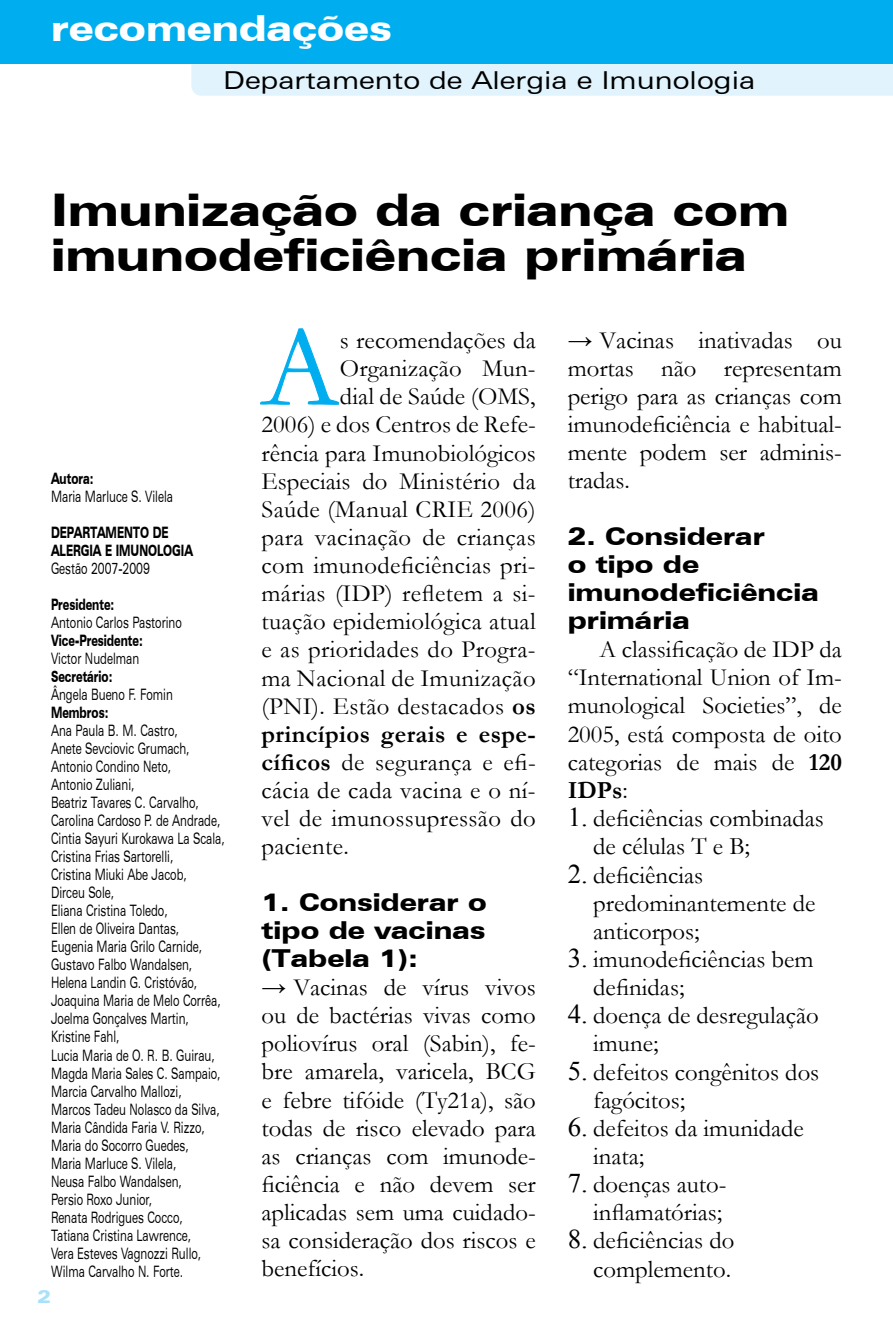
<style>
.page{position:relative;width:893px;height:1340px;background:#fff}
.page>*{position:absolute;margin:0;border:0;box-sizing:border-box;transform-origin:0 0}
.t1{font:114.98px "Garamond";color:#00aeef}
.t2{font:900 expanded 45px/45px "Zurich BT";color:#000}
.t3{font:900 expanded 36px "Zurich BT";color:#fff}
.t4{font:24.75px/28.1px "Garamond";color:#000}
.t5{font:900 expanded 24.75px/28.1px "Zurich BT";color:#000;text-align:justify}
.t6{font:expanded 24.75px "Zurich BT";color:#000}
.t7{font:700 24.75px "Garamond";letter-spacing:.015em;color:#000}
.t8{font:900 expanded 18px "Zurich BT";color:#aae1fa}
.t9{font:expanded 15.75px/18px "Zurich BT";color:#000;scale:.6 1}
.t10{font:900 expanded 15.75px/18px "Zurich BT";color:#000;scale:.6 1}
.s1{font-weight:700}
.s2{font-family:"Times New Roman";font-size:27px}
</style>
<div class="page">
<div style="left:191px;top:64px;width:702px;height:32px;background:#e1f4fd"></div>
<div style="left:0;top:0;width:893px;height:64px;background:#00aeef"></div>
<svg style="left:260px;top:328px;width:79px;height:77px"></svg>
<h3 class="t3" style="left:51px;top:7px;width:342px">recomendações</h3>
<p class="t6" style="left:223px;top:66px;width:534px">Departamento de Alergia e Imunologia</p>
<h2 class="t2" style="left:51px;top:187px;width:739px">Imunização da criança com imunodeficiência primária</h2>
<p class="t10" style="left:51px;top:469px;width:72px">Autora:</p>
<p class="t9" style="left:51px;top:487px;width:205px">Maria Marluce S. Vilela</p>
<p class="t10" style="left:51px;top:523px;width:238px">DEPARTAMENTO DE<br>ALERGIA E IMUNOLOGIA</p>
<p class="t9" style="left:51px;top:559px;width:166px">Gestão 2007-2009</p>
<p class="t10" style="left:51px;top:595px;width:107px">Presidente:</p>
<p class="t9" style="left:51px;top:613px;width:220px">Antonio Carlos Pastorino</p>
<p class="t10" style="left:51px;top:631px;width:154px">Vice-Presidente:</p>
<p class="t9" style="left:51px;top:649px;width:149px">Victor Nudelman</p>
<p class="t10" style="left:51px;top:667px;width:104px">Secretário:</p>
<p class="t9" style="left:51px;top:685px;width:205px">Ângela Bueno F. Fomin</p>
<p class="t10" style="left:51px;top:703px;width:97px">Membros:</p>
<p class="t9" style="left:51px;top:721px;width:291px">Ana Paula B. M. Castro,<br>Anete Sevciovic Grumach,<br>Antonio Condino Neto,<br>Antonio Zuliani,<br>Beatriz Tavares C. Carvalho,<br>Carolina Cardoso P. de Andrade,<br>Cintia Sayuri Kurokawa La Scala,<br>Cristina Frias Sartorelli,<br>Cristina Miuki Abe Jacob,<br>Dirceu Sole,<br>Eliana Cristina Toledo,<br>Ellen de Oliveira Dantas,<br>Eugenia Maria Grilo Carnide,<br>Gustavo Falbo Wandalsen,<br>Helena Landin G. Cristóvão,<br>Joaquina Maria de Melo Corrêa,<br>Joelma Gonçalves Martin,<br>Kristine Fahl,<br>Lucia Maria de O. R. B. Guirau,<br>Magda Maria Sales C. Sampaio,<br>Marcia Carvalho Mallozi,<br>Marcos Tadeu Nolasco da Silva,<br>Maria Cândida Faria V. Rizzo,<br>Maria do Socorro Guedes,<br>Maria Marluce S. Vilela,<br>Neusa Falbo Wandalsen,<br>Persio Roxo Junior,<br>Renata Rodrigues Cocco,<br>Tatiana Cristina Lawrence,<br>Vera Esteves Vagnozzi Rullo,<br>Wilma Carvalho N. Forte.</p>
<p class="t8" style="left:37px;top:1285px;width:15px">2</p>
<h1 class="t1" style="left:261px;top:291px;width:79px">A</h1>
<p class="t4" style="left:340px;top:325px;width:197px">s recomendações da</p>
<p class="t4" style="left:340px;top:353px;width:197px">Organização Mun-</p>
<p class="t4" style="left:340px;top:382px;width:197px">dial de Saúde (OMS,</p>
<p class="t4" style="left:261px;top:410px;width:276px">2006) e dos Centros de Refe-</p>
<p class="t4" style="left:261px;top:438px;width:276px">rência para Imunobiológicos</p>
<p class="t4" style="left:261px;top:466px;width:276px">Especiais do Ministério da</p>
<p class="t4" style="left:261px;top:494px;width:276px">Saúde (Manual CRIE 2006)</p>
<p class="t4" style="left:261px;top:522px;width:276px">para vacinação de crianças</p>
<p class="t4" style="left:261px;top:550px;width:276px">com imunodeficiências pri-</p>
<p class="t4" style="left:261px;top:578px;width:276px">márias (IDP) refletem a si-</p>
<p class="t4" style="left:261px;top:607px;width:276px">tuação epidemiológica atual</p>
<p class="t4" style="left:261px;top:635px;width:276px">e as prioridades do Progra-</p>
<p class="t4" style="left:261px;top:663px;width:276px">ma Nacional de Imunização</p>
<p class="t4" style="left:261px;top:691px;width:276px">(PNI). Estão destacados <span class="s1">os</span></p>
<p class="t7" style="left:261px;top:717px;width:276px">princípios gerais e espe-</p>
<p class="t4" style="left:261px;top:747px;width:276px"><span class="s1">cíficos</span> de segurança e efi-</p>
<p class="t4" style="left:261px;top:775px;width:276px">cácia de cada vacina e o ní-</p>
<p class="t4" style="left:261px;top:803px;width:276px">vel de imunossupressão do</p>
<p class="t4" style="left:261px;top:831px;width:89px">paciente.</p>
<p class="t5" style="left:261px;top:887px;width:227px">1. Considerar o tipo de vacinas (Tabela 1):</p>
<p class="t4" style="left:261px;top:972px;width:276px;text-align:justify">→ Vacinas de vírus vivos ou de bactérias vivas como poliovírus oral (Sabin), fe&shy;bre amarela, varicela, BCG e febre tifóide (Ty21a), são todas de risco elevado para as crianças com imunode&shy;ficiência e não devem ser aplicadas sem uma cuidado&shy;sa consideração dos riscos e benefícios.</p>
<p class="t4" style="left:568px;top:325px;width:276px;text-align:justify">→ Vacinas inativadas ou mortas não representam perigo para as crianças com imunodeficiência e habitual&shy;mente podem ser adminis&shy;tradas.</p>
<p class="t5" style="left:568px;top:522px;width:253px;text-align:left">2. Considerar<br>o tipo de imunodeficiência primária</p>
<p class="t4" style="left:568px;top:634px;width:276px;text-align:justify;text-indent:32px">A classificação de IDP da “International Union of Im&shy;munological Societies”, de 2005, está composta de oito categorias de mais de <span class="s1">120<br>IDPs</span>:</p>
<p class="t4" style="left:593px;top:803px;width:232px;text-indent:-26px"><span class="s2">1.</span> deficiências combinadas de células T e B;</p>
<p class="t4" style="left:593px;top:860px;width:224px;text-indent:-26px"><span class="s2">2.</span> deficiências predominantemente de anticorpos;</p>
<p class="t4" style="left:593px;top:944px;width:222px;text-indent:-26px"><span class="s2">3.</span> imunodeficiências bem definidas;</p>
<p class="t4" style="left:593px;top:1000px;width:227px;text-indent:-26px"><span class="s2">4.</span> doença de desregulação imune;</p>
<p class="t4" style="left:593px;top:1057px;width:228px;text-indent:-26px"><span class="s2">5.</span> defeitos congênitos dos fagócitos;</p>
<p class="t4" style="left:593px;top:1113px;width:212px;text-indent:-26px"><span class="s2">6.</span> defeitos da imunidade inata;</p>
<p class="t4" style="left:568px;top:1169px;width:160px;text-align:right"><span class="s2">7.</span> doenças auto&shy;inflamatórias;</p>
<p class="t4" style="left:568px;top:1225px;width:168px;text-align:right"><span class="s2">8.</span> deficiências do complemento.</p>
</div>
